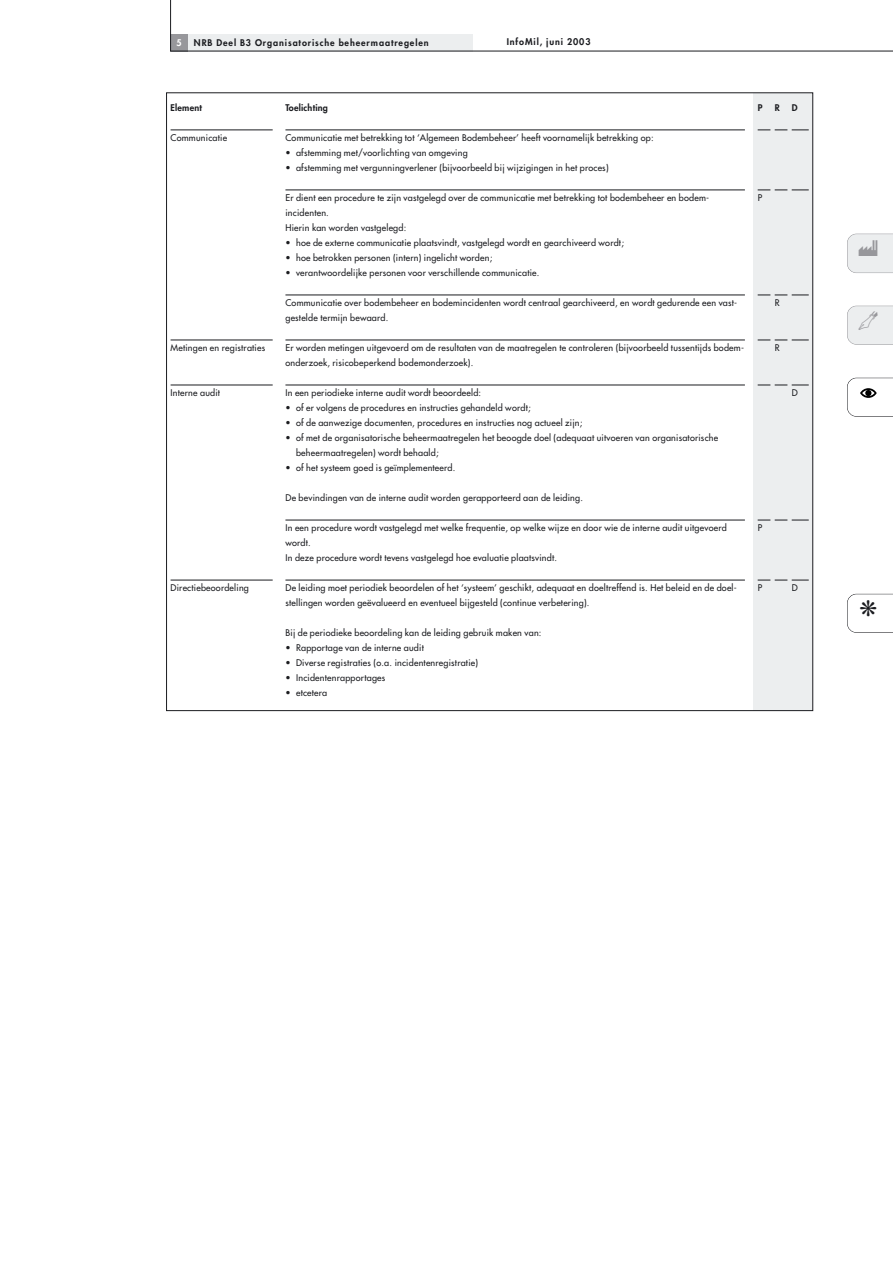
<style>
.page{position:relative;width:893px;height:1262px;background:#fff}
.page>*{position:absolute;margin:0;border:0;box-sizing:border-box;transform-origin:0 0}
.t1{font:22.5px "Carta";color:#97979b}
.t2{font:9px/15px "Futura";letter-spacing:.025em;color:#1b1c20}
.t3{font:800 9px "Futura";letter-spacing:.1em;color:#1b1c20}
.t4{font:800 9px "Futura";letter-spacing:.025em;color:#1b1c20}
.t5{font:800 9px "Futura";color:#fff}
</style>
<div class="page">
<div style="left:753px;top:93px;width:60px;height:617px;background:#eceeef"></div>
<hr style="left:285px;top:130px;width:460px;height:1px;background:#1b1c20">
<hr style="left:285px;top:190px;width:460px;height:1px;background:#1b1c20">
<hr style="left:285px;top:295px;width:460px;height:1px;background:#1b1c20">
<hr style="left:285px;top:340px;width:460px;height:1px;background:#1b1c20">
<hr style="left:285px;top:385px;width:460px;height:1px;background:#1b1c20">
<hr style="left:285px;top:520px;width:460px;height:1px;background:#1b1c20">
<hr style="left:285px;top:580px;width:460px;height:1px;background:#1b1c20">
<div style="left:170px;top:34px;width:302px;height:17px;background:#eceeef"></div>
<div style="left:170px;top:34px;width:18px;height:17px;background:#97979b"></div>
<hr style="left:170px;top:0;width:1px;height:51px;background:#1b1c20">
<hr style="left:170px;top:51px;width:722px;height:1px;background:#1b1c20">
<hr style="left:170px;top:130px;width:103px;height:1px;background:#1b1c20">
<hr style="left:170px;top:340px;width:103px;height:1px;background:#1b1c20">
<hr style="left:170px;top:385px;width:103px;height:1px;background:#1b1c20">
<hr style="left:170px;top:580px;width:103px;height:1px;background:#1b1c20">
<hr style="left:757px;top:130px;width:51px;height:1px;background:#1b1c20">
<hr style="left:757px;top:190px;width:51px;height:1px;background:#1b1c20">
<hr style="left:757px;top:295px;width:51px;height:1px;background:#1b1c20">
<hr style="left:757px;top:340px;width:51px;height:1px;background:#1b1c20">
<hr style="left:757px;top:385px;width:51px;height:1px;background:#1b1c20">
<hr style="left:757px;top:520px;width:51px;height:1px;background:#1b1c20">
<hr style="left:757px;top:580px;width:51px;height:1px;background:#1b1c20">
<hr style="left:787px;top:120px;width:4px;height:499px;background:#eceeef">
<hr style="left:770px;top:120px;width:4px;height:493px;background:#eceeef">
<svg style="left:847px;top:234px;width:45px;height:39px;background:#eaeced"></svg>
<svg style="left:847px;top:378px;width:45px;height:39px"></svg>
<svg style="left:847px;top:306px;width:45px;height:39px;background:#eaebed"></svg>
<svg style="left:847px;top:594px;width:45px;height:39px"></svg>
<p class="t5" style="left:176px;top:38px;width:7px">5</p>
<p class="t3" style="left:194px;top:38px;width:236px">NRB Deel B3 Organisatorische beheermaatregelen</p>
<p class="t3" style="left:506px;top:38px;width:85px">InfoMil, juni 2003</p>
<p class="t4" style="left:170px;top:103px;width:33px">Element</p>
<p class="t2" style="left:170px;top:130px;width:58px">Communicatie</p>
<p class="t2" style="left:170px;top:340px;width:96px">Metingen en registraties</p>
<p class="t2" style="left:170px;top:385px;width:51px">Interne audit</p>
<p class="t2" style="left:170px;top:580px;width:80px">Directiebeoordeling</p>
<p class="t4" style="left:285px;top:103px;width:44px">Toelichting</p>
<p class="t2" style="left:285px;top:130px;width:370px">Communicatie met betrekking tot ‘Algemeen Bodembeheer’ heeft voornamelijk betrekking op:</p>
<p class="t2" style="left:285px;top:145px;width:184px">• afstemming met/voorlichting van omgeving</p>
<p class="t2" style="left:285px;top:160px;width:324px">• afstemming met vergunningverlener (bijvoorbeeld bij wijzigingen in het proces)</p>
<p class="t2" style="left:285px;top:190px;width:425px">Er dient een procedure te zijn vastgelegd over de communicatie met betrekking tot bodembeheer en bodem&shy;incidenten.<br>Hierin kan worden vastgelegd:</p>
<p class="t2" style="left:285px;top:235px;width:340px">• hoe de externe communicatie plaatsvindt, vastgelegd wordt en gearchiveerd wordt;</p>
<p class="t2" style="left:285px;top:250px;width:208px">• hoe betrokken personen (intern) ingelicht worden;</p>
<p class="t2" style="left:285px;top:265px;width:255px">• verantwoordelijke personen voor verschillende communicatie.</p>
<p class="t2" style="left:285px;top:295px;width:453px">Communicatie over bodembeheer en bodemincidenten wordt centraal gearchiveerd, en wordt gedurende een vast&shy;gestelde termijn bewaard.</p>
<p class="t2" style="left:285px;top:340px;width:460px">Er worden metingen uitgevoerd om de resultaten van de maatregelen te controleren (bijvoorbeeld tussentijds bodem&shy;onderzoek, risicobeperkend bodemonderzoek).</p>
<p class="t2" style="left:285px;top:385px;width:197px">In een periodieke interne audit wordt beoordeeld:</p>
<p class="t2" style="left:285px;top:400px;width:247px">• of er volgens de procedures en instructies gehandeld wordt;</p>
<p class="t2" style="left:285px;top:415px;width:298px">• of de aanwezige documenten, procedures en instructies nog actueel zijn;</p>
<p class="t2" style="left:296px;top:430px;width:423px;text-indent:-11px">• of met de organisatorische beheermaatregelen het beoogde doel (adequaat uitvoeren van organisatorische beheermaatregelen) wordt behaald;</p>
<p class="t2" style="left:285px;top:460px;width:171px">• of het systeem goed is geïmplementeerd.</p>
<p class="t2" style="left:285px;top:490px;width:299px">De bevindingen van de interne audit worden gerapporteerd aan de leiding.</p>
<p class="t2" style="left:285px;top:520px;width:443px">In een procedure wordt vastgelegd met welke frequentie, op welke wijze en door wie de interne audit uitgevoerd wordt.<br>In deze procedure wordt tevens vastgelegd hoe evaluatie plaatsvindt.</p>
<p class="t2" style="left:285px;top:580px;width:453px">De leiding moet periodiek beoordelen of het ‘systeem’ geschikt, adequaat en doeltreffend is. Het beleid en de doel&shy;stellingen worden geëvalueerd en eventueel bijgesteld (continue verbetering).</p>
<p class="t2" style="left:285px;top:625px;width:257px">Bij de periodieke beoordeling kan de leiding gebruik maken van:</p>
<p class="t2" style="left:285px;top:640px;width:140px">• Rapportage van de interne audit</p>
<p class="t2" style="left:285px;top:655px;width:194px">• Diverse registraties (o.a. incidentenregistratie)</p>
<p class="t2" style="left:285px;top:670px;width:101px">• Incidentenrapportages</p>
<p class="t2" style="left:285px;top:685px;width:43px">• etcetera</p>
<p class="t3" style="left:757px;top:103px;width:6px">P</p>
<p class="t3" style="left:774px;top:103px;width:7px">R</p>
<p class="t3" style="left:791px;top:103px;width:7px">D</p>
<p class="t2" style="left:757px;top:190px;width:6px">P</p>
<p class="t2" style="left:774px;top:295px;width:6px">R</p>
<p class="t2" style="left:774px;top:340px;width:6px">R</p>
<p class="t2" style="left:791px;top:385px;width:7px">D</p>
<p class="t2" style="left:757px;top:520px;width:6px">P</p>
<p class="t2" style="left:757px;top:580px;width:6px">P</p>
<p class="t2" style="left:791px;top:580px;width:7px">D</p>
<h1 class="t1" style="left:858px;top:235px;width:22px">-</h1>
</div>
